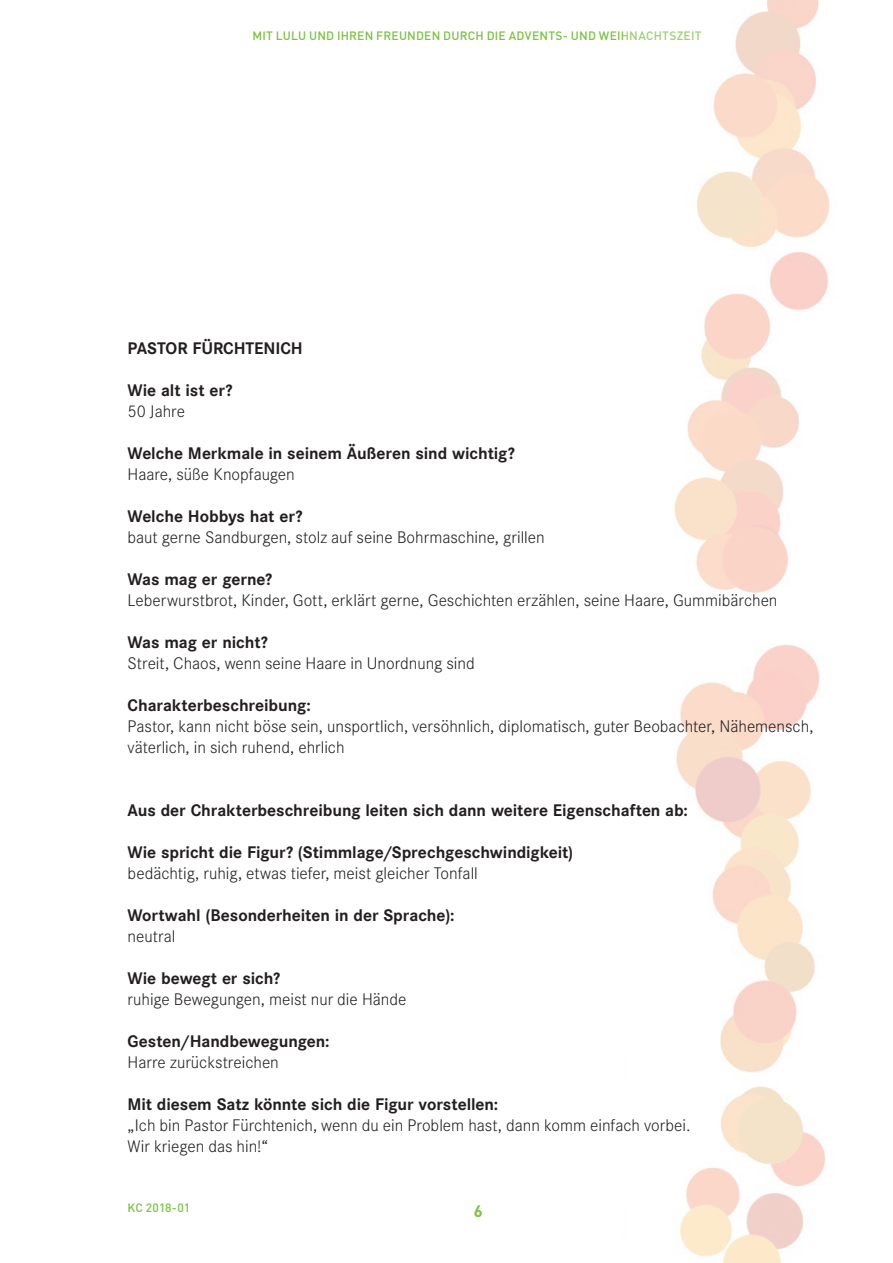
<style>
.page{position:relative;width:893px;height:1263px;background:#fff}
.page>*{position:absolute;margin:0;border:0;box-sizing:border-box;transform-origin:0 0}
.t1{font:300 16.5px/21px "Corporate SBQ";color:#231f20}
.t2{font:700 16.5px "Corporate SBQ";letter-spacing:-.005em;color:#231f20}
.t3{font:700 16.5px "DIN";color:#7bc142}
.t4{font:500 12px "DIN";letter-spacing:.015em;color:#7bc142}
</style>
<div class="page">
<img style="left:674px;top:0;width:156px;height:1263px">
<p class="t4" style="left:252px;top:28px;width:451px">MIT LULU UND IHREN FREUNDEN DURCH DIE ADVENTS- UND WEIHNACHTSZEIT</p>
<p class="t2" style="left:128px;top:338px;width:177px">PASTOR FÜRCHTENICH</p>
<p class="t2" style="left:128px;top:380px;width:106px">Wie alt ist er?</p>
<p class="t1" style="left:128px;top:401px;width:59px">50 Jahre</p>
<p class="t2" style="left:128px;top:443px;width:389px">Welche Merkmale in seinem Äußeren sind wichtig?</p>
<p class="t1" style="left:128px;top:464px;width:169px">Haare, süße Knopfaugen</p>
<p class="t2" style="left:128px;top:506px;width:176px">Welche Hobbys hat er?</p>
<p class="t1" style="left:128px;top:527px;width:419px">baut gerne Sandburgen, stolz auf seine Bohrmaschine, grillen</p>
<p class="t2" style="left:128px;top:569px;width:146px">Was mag er gerne?</p>
<p class="t1" style="left:128px;top:590px;width:651px">Leberwurstbrot, Kinder, Gott, erklärt gerne, Geschichten erzählen, seine Haare, Gummibärchen</p>
<p class="t2" style="left:128px;top:632px;width:142px">Was mag er nicht?</p>
<p class="t1" style="left:128px;top:653px;width:349px">Streit, Chaos, wenn seine Haare in Unordnung sind</p>
<p class="t2" style="left:128px;top:695px;width:185px">Charakterbeschreibung:</p>
<p class="t1" style="left:128px;top:716px;width:687px">Pastor, kann nicht böse sein, unsportlich, versöhnlich, diplomatisch, guter Beobachter, Nähemensch, väterlich, in sich ruhend, ehrlich</p>
<p class="t2" style="left:128px;top:800px;width:562px">Aus der Chrakterbeschreibung leiten sich dann weitere Eigenschaften ab:</p>
<p class="t2" style="left:128px;top:842px;width:447px">Wie spricht die Figur? (Stimmlage/Sprechgeschwindigkeit)</p>
<p class="t1" style="left:128px;top:863px;width:352px">bedächtig, ruhig, etwas tiefer, meist gleicher Tonfall</p>
<p class="t2" style="left:128px;top:905px;width:328px">Wortwahl (Besonderheiten in der Sprache):</p>
<p class="t1" style="left:128px;top:926px;width:49px">neutral</p>
<p class="t2" style="left:128px;top:968px;width:154px">Wie bewegt er sich?</p>
<p class="t1" style="left:128px;top:989px;width:280px">ruhige Bewegungen, meist nur die Hände</p>
<p class="t2" style="left:128px;top:1031px;width:204px">Gesten/Handbewegungen:</p>
<p class="t1" style="left:128px;top:1052px;width:153px">Harre zurückstreichen</p>
<p class="t2" style="left:128px;top:1094px;width:372px">Mit diesem Satz könnte sich die Figur vorstellen:</p>
<p class="t1" style="left:128px;top:1115px;width:564px">„Ich bin Pastor Fürchtenich, wenn du ein Problem hast, dann komm einfach vorbei.<br>Wir kriegen das hin!“</p>
<p class="t4" style="left:128px;top:1199px;width:64px">KC 2018-01</p>
<p class="t3" style="left:474px;top:1200px;width:10px">6</p>
</div>
